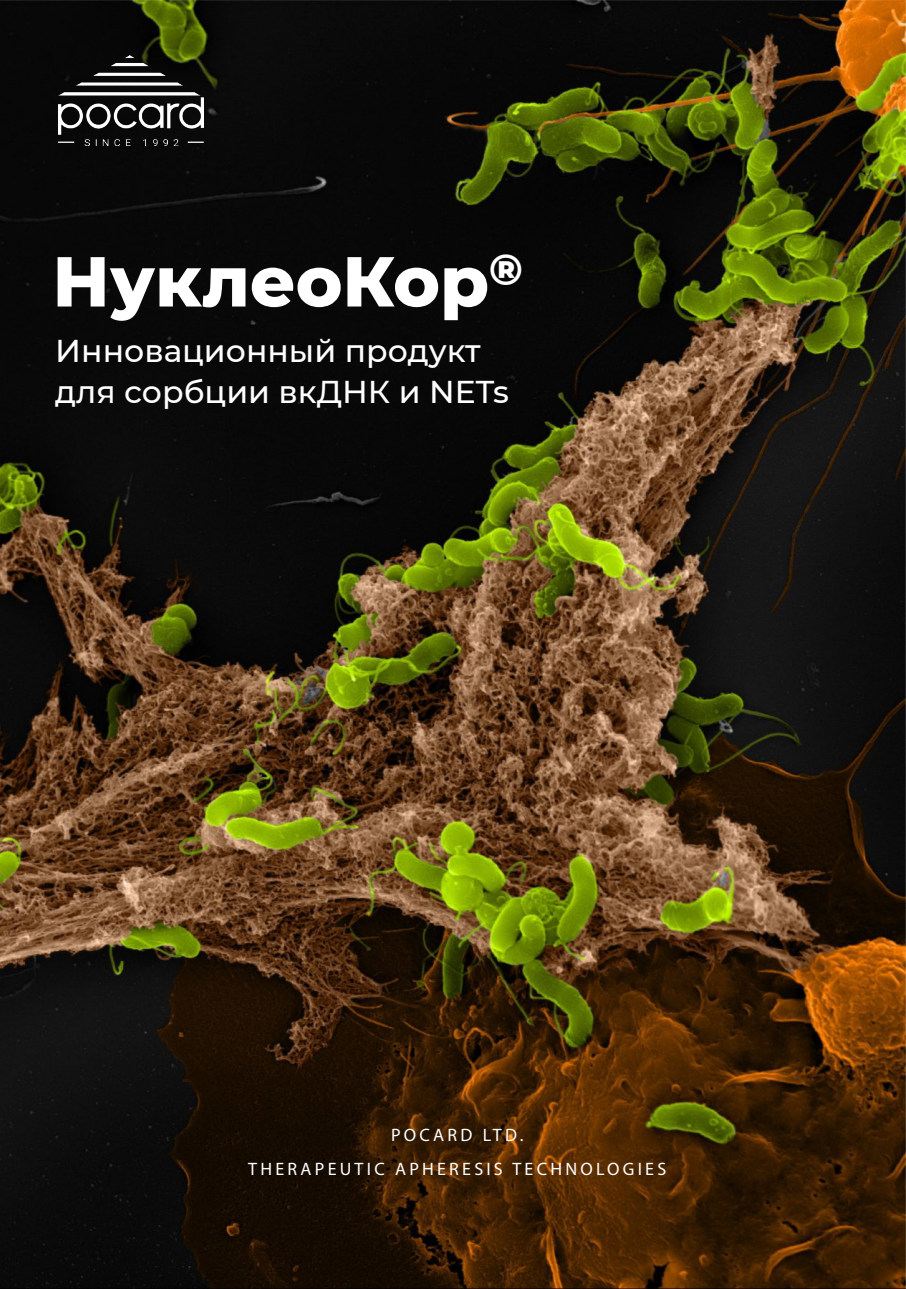
<style>
.page{position:relative;width:906px;height:1289px;background:#fff}
.page>*{position:absolute;margin:0;border:0;box-sizing:border-box;transform-origin:0 0}
.t1{font:800 70.5px "Montserrat";color:#fff}
.t2{font:500 31.5px/40.5px "Montserrat";color:#fff}
.t3{font:18px "Myriad Pro";letter-spacing:.18em;color:#fff}
</style>
<div class="page">
<img style="left:0;top:1px;width:906px;height:1287px">
<img style="left:58px;top:55px;width:146px;height:91px">
<p class="t1" style="left:52px;top:230px;width:472px">НуклеоКор<sup>®</sup></p>
<p class="t2" style="left:55px;top:329px;width:455px">Инновационный продукт для сорбции вкДНК и NETs</p>
<p class="t3" style="left:391px;top:1123px;width:134px">POCARD LTD.</p>
<p class="t3" style="left:248px;top:1157px;width:419px">THERAPEUTIC APHERESIS TECHNOLOGIES</p>
</div>
